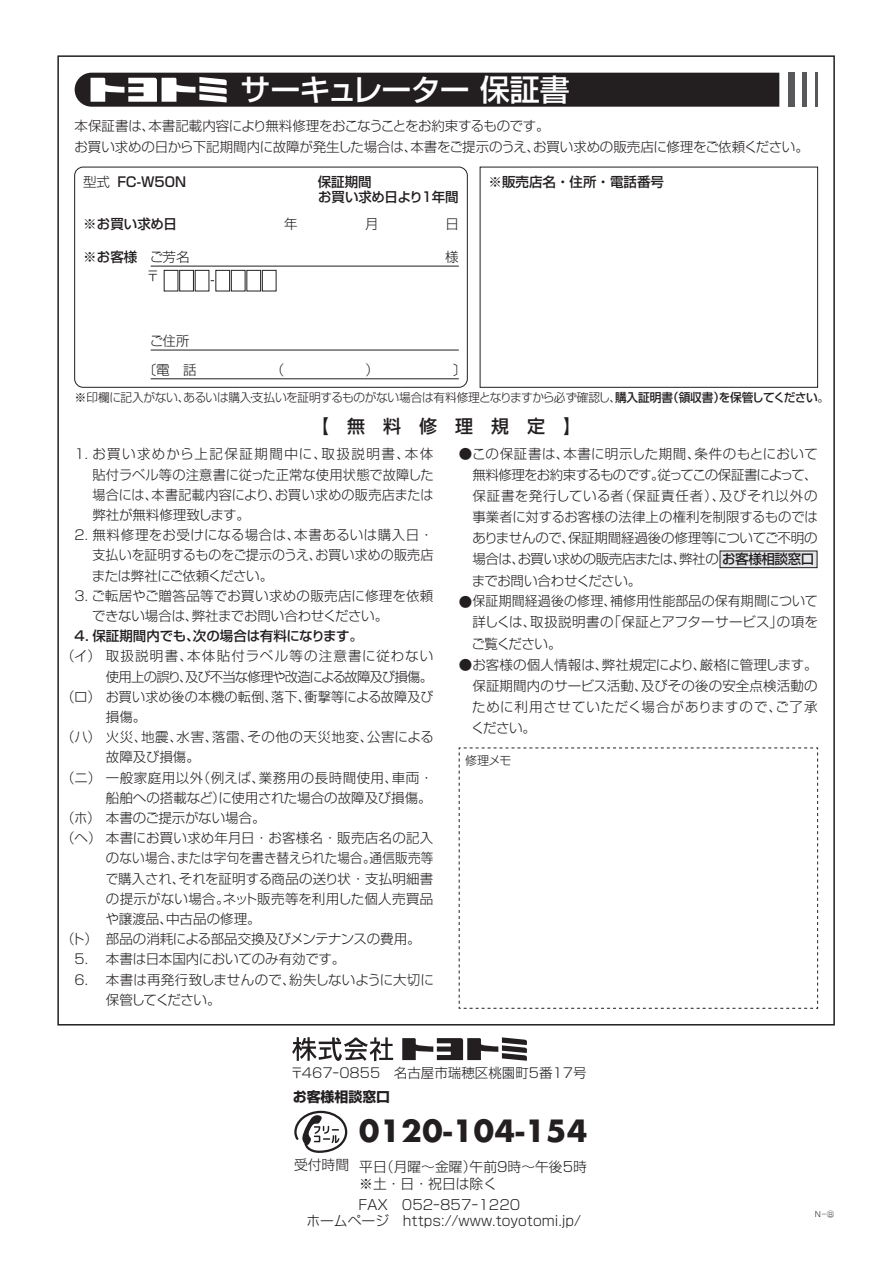
<style>
.page{position:relative;width:893px;height:1263px;background:#fff}
.page>*{position:absolute;margin:0;border:0;box-sizing:border-box;transform-origin:0 0}
.t1{font:500 30px "Shin Go Pro";letter-spacing:-.03em;color:#fff}
.t2{font:700 29.85px "Futura";letter-spacing:.025em;color:#231f20}
.t3{font:500 18px "Shin Go Pro";letter-spacing:1em;color:#231f20}
.t4{font:700 13.95px "Shin Go Pro";color:#231f20}
.t5{font:300 13.8px/16.4px "Shin Go Pro";color:#231f20}
.t6{font:300 13.5px/20.2px "Shin Go Pro";color:#231f20}
.t7{font:300 13.5px/21px "Shin Go Pro";letter-spacing:-.02em;color:#231f20}
.t8{font:500 13.5px "Shin Go Pro";color:#231f20}
.t9{font:300 13.5px "Shin Go Pro";letter-spacing:.04em;color:#231f20}
.t10{font:300 13.5px/20.2px "Shin Go Pro";letter-spacing:.09em;color:#231f20}
.t11{font:300 13.5px "Shin Go Pro";letter-spacing:.035em;color:#231f20}
.t12{font:300 13.5px "Shin Go Pro";letter-spacing:-.065em;color:#231f20}
.t13{font:500 13.5px "Shin Go Pro";letter-spacing:-.03em;color:#231f20}
.t14{font:300 12px "Shin Go Pro";letter-spacing:-.03em;color:#231f20}
.t15{font:300 7.5px "Shin Go Pro";color:#231f20}
.s1{font-weight:300}
.s2{font-weight:500}
.s3{font-size:6px}
</style>
<div class="page">
<div style="left:720px;top:551px;width:97px;height:17px;background:#e6e7e9"></div>
<div style="left:720px;top:551px;width:97px;height:17px;border:1px solid #231f20"></div>
<div style="left:788px;top:73px;width:6px;height:34px;background:#57585a"></div>
<hr style="left:803px;top:73px;width:4px;height:34px;background:#57585a">
<hr style="left:815px;top:73px;width:3px;height:34px;background:#57585a">
<svg style="left:75px;top:73px;width:704px;height:34px;background:#383435"></svg>
<div style="left:74px;top:167px;width:394px;height:221px;border:1px solid #231f20;border-radius:9px"></div>
<div style="left:480px;top:167px;width:338px;height:221px;border:1px solid #231f20"></div>
<hr style="left:151px;top:379px;width:308px;height:1px;background:#231f20">
<hr style="left:151px;top:350px;width:308px;height:1px;background:#231f20">
<hr style="left:151px;top:266px;width:308px;height:1px;background:#231f20">
<div style="left:179px;top:270px;width:15px;height:21px;border:1px solid #231f20"></div>
<div style="left:216px;top:270px;width:14px;height:21px;border:1px solid #231f20"></div>
<div style="left:231px;top:270px;width:14px;height:21px;border:1px solid #231f20"></div>
<div style="left:247px;top:270px;width:14px;height:21px;border:1px solid #231f20"></div>
<div style="left:262px;top:270px;width:14px;height:21px;border:1px solid #231f20"></div>
<svg style="left:458px;top:747px;width:360px;height:262px"></svg>
<svg style="left:402px;top:1037px;width:125px;height:24px"></svg>
<svg style="left:292px;top:1037px;width:101px;height:24px"></svg>
<svg style="left:294px;top:1111px;width:53px;height:42px"></svg>
<p class="t1" style="left:91px;top:65px;width:481px">　　　　　サーキュレーター 保証書</p>
<p class="t7" style="left:75px;top:114px;width:736px">本保証書は、本書記載内容により無料修理をおこなうことをお約束するものです。<br>お買い求めの日から下記期間内に故障が発生した場合は、本書をご提示のうえ、お買い求めの販売店に修理をご依頼ください。</p>
<p class="t8" style="left:83px;top:171px;width:104px"><span class="s1">型式</span> FC-W50N</p>
<p class="t8" style="left:318px;top:171px;width:55px">保証期間</p>
<p class="t8" style="left:489px;top:171px;width:177px">※販売店名・住所・電話番号</p>
<p class="t13" style="left:318px;top:186px;width:142px">お買い求め日より１年間</p>
<p class="t8" style="left:83px;top:213px;width:95px">※お買い求め日</p>
<p class="t8" style="left:83px;top:246px;width:108px">※お客様 <span class="s1">ご芳名</span></p>
<p class="t6" style="left:445px;top:245px;width:15px">様</p>
<p class="t6" style="left:146px;top:264px;width:15px">〒</p>
<p class="t6" style="left:150px;top:329px;width:41px">ご住所</p>
<p class="t14" style="left:75px;top:388px;width:756px">※印欄に記入がない、あるいは購入・支払いを証明するものがない場合は有料修理となりますから必ず確認し、<span class="s2">購入証明書（領収書）を保管してください</span>。</p>
<p class="t3" style="left:311px;top:411px;width:271px">【無料修理規定】</p>
<p class="t6" style="left:92px;top:442px;width:343px">お買い求めから上記保証期間中に、取扱説明書、本体貼付ラベル等の注意書に従った正常な使用状態で故障した場合には、本書記載内容により、お買い求めの販売店または弊社が無料修理致します。<br>無料修理をお受けになる場合は、本書あるいは購入日・支払いを証明するものをご提示のうえ、お買い求めの販売店または弊社にご依頼ください。<br>ご転居やご贈答品等でお買い求めの販売店に修理を依頼できない場合は、弊社までお問い合わせください。<br><span class="s2">保証期間内でも、次の場合は有料になります。</span></p>
<p class="t12" style="left:106px;top:665px;width:329px">使用上の誤り、及び不当な修理や改造による故障及び損傷。</p>
<p class="t6" style="left:106px;top:705px;width:42px">損傷。</p>
<p class="t6" style="left:106px;top:745px;width:96px">故障及び損傷。</p>
<p class="t6" style="left:106px;top:786px;width:327px">船舶への搭載など）に使用された場合の故障及び損傷。</p>
<p class="t6" style="left:73px;top:443px;width:27px">１．</p>
<p class="t6" style="left:73px;top:523px;width:27px">２．</p>
<p class="t6" style="left:73px;top:584px;width:27px">３．</p>
<p class="t10" style="left:61px;top:624px;width:374px;text-indent:12px"><span class="s2">４．<br></span>（イ）取扱説明書、本体貼付ラベル等の注意書に従わない</p>
<p class="t6" style="left:61px;top:685px;width:374px">（ロ）お買い求め後の本機の転倒、落下、衝撃等による故障及び</p>
<p class="t9" style="left:61px;top:726px;width:374px">（ハ）火災、地震、水害、落雷、その他の天災地変、公害による</p>
<p class="t11" style="left:61px;top:766px;width:374px">（ニ）一般家庭用以外（例えば、業務用の長時間使用、車両・</p>
<p class="t6" style="left:61px;top:806px;width:374px">（ホ）本書のご提示がない場合。<br>（ヘ）本書にお買い求め年月日・お客様名・販売店名の記入</p>
<p class="t6" style="left:73px;top:927px;width:27px;text-align:justify;text-indent:-12px">（ト）５．６．</p>
<p class="t6" style="left:106px;top:846px;width:330px">のない場合、または字句を書き替えられた場合。通信販売等で購入され、それを証明する商品の送り状・支払明細書の提示がない場合。ネット販売等を利用した個人売買品や譲渡品、中古品の修理。<br>部品の消耗による部品交換及びメンテナンスの費用。本書は日本国内においてのみ有効です。<br>本書は再発行致しませんので、紛失しないように大切に保管してください。</p>
<p class="t7" style="left:472px;top:442px;width:347px;text-indent:-13px">●この保証書は、本書に明示した期間、条件のもとにおいて無料修理をお約束するものです。従ってこの保証書によって、保証書を発行している者（保証責任者）、及びそれ以外の事業者に対するお客様の法律上の権利を制限するものではありませんので、保証期間経過後の修理等についてご不明の場合は、お買い求めの販売店または、弊社の<span class="s2">お客様相談窓口</span>までお問い合わせください。</p>
<p class="t6" style="left:472px;top:589px;width:348px;line-height:21px;text-align:justify;text-indent:-13px">●保証期間経過後の修理、補修用性能部品の保有期間について詳しくは、取扱説明書の「保証とアフターサービス」の項をご覧ください。</p>
<p class="t6" style="left:471px;top:652px;width:348px;line-height:21px;text-align:justify;text-indent:-12px">●お客様の個人情報は、弊社規定により、厳格に管理します。保証期間内のサービス活動、及びその後の安全点検活動のために利用させていただく場合がありますので、ご了承ください。</p>
<p class="t14" style="left:465px;top:751px;width:48px">修理メモ</p>
<p class="t6" style="left:290px;top:1061px;width:298px">〒467ｰ0855　名古屋市瑞穂区桃園町5番17号</p>
<p class="t2" style="left:359px;top:1109px;width:230px">0120-104-154</p>
<p class="t4" style="left:293px;top:1085px;width:99px">お客様相談窓口</p>
<p class="t5" style="left:359px;top:1157px;width:229px;text-indent:-65px">受付時間 平日（月曜～金曜）午前9時～午後5時※土・日・祝日は除く</p>
<p class="t5" style="left:306px;top:1194px;width:276px;text-indent:52px">FAX　052ｰ857ｰ1220<br>ホームページ　https://www.toyotomi.jp/</p>
<p class="t15" style="left:815px;top:1208px;width:21px">N－◯<span class="s3">B</span></p>
</div>
